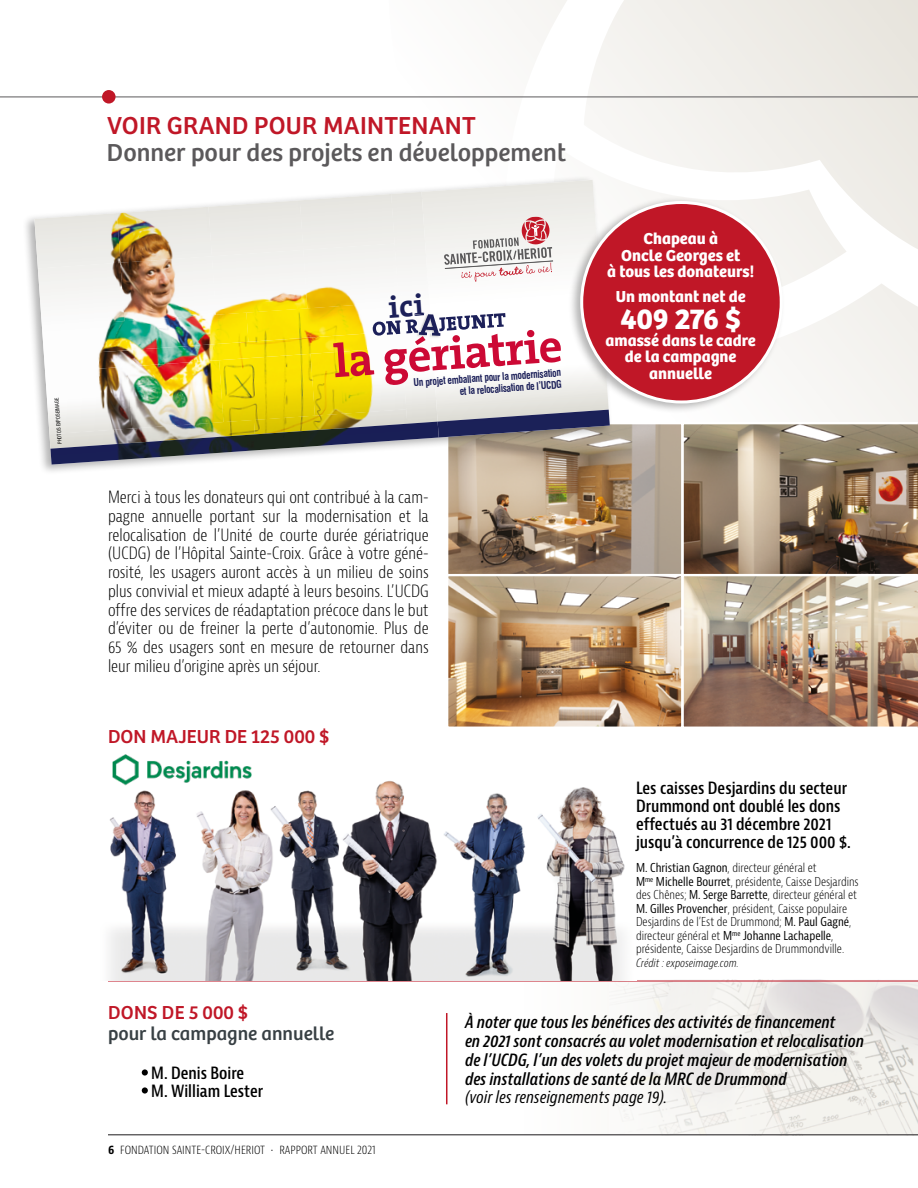
<style>
.page{position:relative;width:918px;height:1188px;background:#fff}
.page>*{position:absolute;margin:0;border:0;box-sizing:border-box;transform-origin:0 0}
.t1{font:700 46.8px "The Serif";color:#cc0935}
.t2{font:700 30px "Bree";letter-spacing:-.01em;color:#fff}
.t3{font:25.5px "Bree";color:#5b595b}
.t4{font:25.5px "Bree";letter-spacing:.01em;color:#c01727}
.t5{font:19.5px "Bree";color:#c01727}
.t6{font:19.5px "Bree";color:#384044}
.t7{font:300 condensed 16.5px/18.8px "Bernina Sans";color:#000;text-align:justify}
.t8{font:italic 600 condensed 16.5px/18.8px "Bernina Sans";color:#000}
.t9{font:600 condensed 16.5px/18px "Bernina Sans";color:#000}
.t10{font:700 16.5px/16.5px "Bree";color:#fff;text-align:center}
.t11{font:italic condensed 16.5px "Bernina Sans";color:#000}
.t12{font:300 condensed 12px/13.5px "Bernina Sans";color:#000}
.t13{font:italic 300 condensed 11.25px "Bernina Sans";color:#000}
.t14{font:700 condensed 10.35px/11.9px "Swiss 721 BT";color:#1c2059;text-align:right;scale:.9 1}
.t15{font:condensed 5.25px "Swiss 721 BT";color:#000}
.s1{font-weight:400}
.s2{font-weight:700}
</style>
<div class="page">
<svg style="left:388px;top:0;width:530px;height:422px"></svg>
<hr style="left:0;top:97px;width:918px;height:1px;background:#5b595b">
<img style="left:609px;top:980px;width:309px;height:154px">
<div style="left:102px;top:90px;width:14px;height:14px;background:#c01727;border-radius:50%"></div>
<hr style="left:108px;top:1134px;width:810px;height:1px;background:#5b595b">
<hr style="left:108px;top:981px;width:810px;height:1px;background:#c01727">
<img style="left:110px;top:781px;width:526px;height:200px">
<div style="left:142px;top:1069px;width:6px;height:7px;background:#000;border-radius:50%"></div>
<div style="left:142px;top:1087px;width:6px;height:7px;background:#000;border-radius:50%"></div>
<img style="left:449px;top:425px;width:232px;height:149px">
<img style="left:449px;top:577px;width:232px;height:149px">
<div style="left:446px;top:574px;width:238px;height:155px;border:2px solid #fff"></div>
<img style="left:681px;top:423px;width:237px;height:306px">
<div style="left:23px;top:175px;width:590px;height:300px;background:#000;opacity:.3"></div>
<img style="left:34px;top:180px;width:576px;height:285px">
<div style="left:568px;top:196px;width:218px;height:218px;background:#000;opacity:.3"></div>
<div style="left:582px;top:202px;width:199px;height:200px;background:#c01727;border-radius:50%"></div>
<hr style="left:446px;top:1013px;width:1px;height:91px;background:#c01727">
<img style="left:110px;top:754px;width:152px;height:31px">
<svg style="left:372px;top:180px;width:238px;height:258px"></svg>
<p class="t15" style="left:57px;top:444px;width:48px;rotate:-94deg">PHOTOS EXPOSEIMAGE</p>
<h3 class="t4" style="left:107px;top:106px;width:370px">VOIR GRAND POUR MAINTENANT</h3>
<h3 class="t3" style="left:107px;top:133px;width:461px">Donner pour des projets en développement</h3>
<h1 class="t1" style="left:331px;top:322px;width:231px;rotate:-4deg">la gériatrie</h1>
<p class="t14" style="left:413px;top:377px;width:166px;rotate:-4deg">Un projet emballant pour la modernisation et la relocalisation de l’UCDG</p>
<p class="t7" style="left:108px;top:488px;width:322px">Merci à tous les donateurs qui ont contribué à la cam&shy;pagne annuelle portant sur la modernisation et la relocalisation de l’Unité de courte durée gériatrique (UCDG) de l’Hôpital Sainte-Croix. Grâce à votre géné&shy;rosité, les usagers auront accès à un milieu de soins plus convivial et mieux adapté à leurs besoins. L’UCDG offre des services de réadaptation précoce dans le but d’éviter ou de freiner la perte d’autonomie. Plus de 65 % des usagers sont en mesure de retourner dans leur milieu d’origine après un séjour.</p>
<p class="t5" style="left:108px;top:722px;width:223px">DON MAJEUR DE 125 000 $</p>
<p class="t10" style="left:607px;top:229px;width:148px">Chapeau à<br>Oncle Georges et<br>à tous les donateurs!</p>
<p class="t10" style="left:616px;top:287px;width:131px">Un montant net de</p>
<h2 class="t2" style="left:620px;top:295px;width:123px">409 276 $</h2>
<p class="t10" style="left:606px;top:331px;width:152px">amassé dans le cadre de la campagne annuelle</p>
<p class="t9" style="left:636px;top:779px;width:216px">Les caisses Desjardins du secteur<br>Drummond ont doublé les dons effectués au 31 décembre 2021 jusqu’à concurrence de 125 000 $.</p>
<p class="t12" style="left:636px;top:861px;width:224px"><span class="s1">M. Christian Gagnon</span>, directeur général et<br><span class="s1">M</span><sup>me</sup> <span class="s1">Michelle Bourret</span>, présidente, Caisse Desjardins des Chênes; <span class="s1">M. Serge Barrette</span>, directeur général et <span class="s1">M. Gilles Provencher</span>, président, Caisse populaire Desjardins de l’Est de Drummond; <span class="s1">M. Paul Gagné</span>, directeur général et <span class="s1">M</span><sup>me</sup> <span class="s1">Johanne Lachapelle</span>, présidente, Caisse Desjardins de Drummondville.</p>
<p class="t13" style="left:636px;top:956px;width:104px">Crédit : exposeimage.com.</p>
<p class="t5" style="left:108px;top:998px;width:142px">DONS DE 5 000 $</p>
<p class="t6" style="left:108px;top:1019px;width:228px">pour la campagne annuelle</p>
<p class="t9" style="left:151px;top:1064px;width:113px">M. Denis Boire<br>M. William Lester</p>
<p class="t12" style="left:108px;top:1144px;width:269px"><span class="s2">6</span> FONDATION SAINTE-CROIX/HERIOT • RAPPORT ANNUEL 2021</p>
<p class="t8" style="left:465px;top:1014px;width:400px">À noter que tous les bénéfices des activités de financement<br>en 2021 sont consacrés au volet modernisation et relocalisation de l’UCDG, l’un des volets du projet majeur de modernisation des installations de santé de la MRC de Drummond</p>
<p class="t11" style="left:465px;top:1088px;width:203px">(voir les renseignements page 19).</p>
</div>
